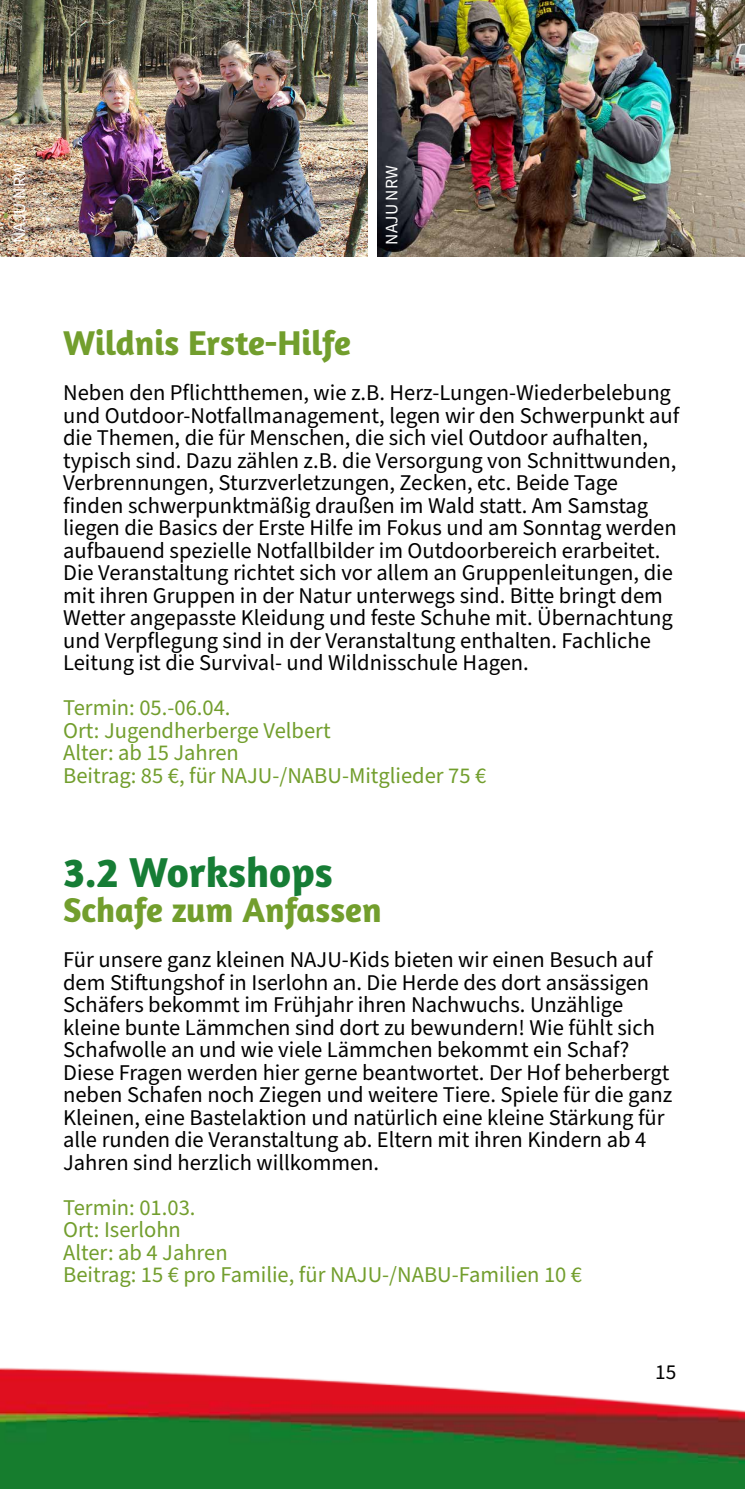
<style>
.page{position:relative;width:745px;height:1489px;background:#fff}
.page>*{position:absolute;margin:0;border:0;box-sizing:border-box;transform-origin:0 0}
.t1{font:700 42.5px "Amaranth";color:#167d35}
.t2{font:700 35px "Amaranth";color:#729e2d}
.t3{font:22.5px/22.5px "Source Sans Pro";color:#000}
.t4{font:22.5px/22.5px "Source Sans Pro";color:#729e2d}
.t5{font:21.25px "Source Sans Pro";color:#000}
.t6{font:17.5px "Source Sans Pro";color:#fff}
</style>
<div class="page">
<img style="left:0;top:0;width:367px;height:256px">
<img style="left:377px;top:0;width:367px;height:256px">
<img style="left:0;top:1367px;width:744px;height:121px">
<p class="t6" style="left:8px;top:243px;width:81px;rotate:-90deg">NAJU NRW</p>
<p class="t6" style="left:380px;top:244px;width:81px;rotate:-90deg">NAJU NRW</p>
<h2 class="t2" style="left:63px;top:321px;width:289px">Wildnis Erste-Hilfe</h2>
<p class="t3" style="left:63px;top:382px;width:617px">Neben den Pflichtthemen, wie z.B. Herz-Lungen-Wiederbelebung und Outdoor-Notfallmanagement, legen wir den Schwerpunkt auf die Themen, die für Menschen, die sich viel Outdoor aufhalten, typisch sind. Dazu zählen z.B. die Versorgung von Schnittwunden, Verbrennungen, Sturzverletzungen, Zecken, etc. Beide Tage finden schwerpunktmäßig draußen im Wald statt. Am Samstag liegen die Basics der Erste Hilfe im Fokus und am Sonntag werden aufbauend spezielle Notfallbilder im Outdoorbereich erarbeitet.<br>Die Veranstaltung richtet sich vor allem an Gruppenleitungen, die mit ihren Gruppen in der Natur unterwegs sind. Bitte bringt dem Wetter angepasste Kleidung und feste Schuhe mit. Übernachtung und Verpflegung sind in der Veranstaltung enthalten. Fachliche Leitung ist die Survival- und Wildnisschule Hagen.</p>
<p class="t4" style="left:63px;top:697px;width:424px">Termin: 05.-06.04.<br>Ort: Jugendherberge Velbert<br>Alter: ab 15 Jahren<br>Beitrag: 85 €, für NAJU-/NABU-Mitglieder 75 €</p>
<h1 class="t1" style="left:63px;top:845px;width:271px">3.2 Workshops</h1>
<h2 class="t2" style="left:63px;top:888px;width:320px">Schafe zum Anfassen</h2>
<p class="t3" style="left:63px;top:949px;width:610px">Für unsere ganz kleinen NAJU-Kids bieten wir einen Besuch auf dem Stiftungshof in Iserlohn an. Die Herde des dort ansässigen Schäfers bekommt im Frühjahr ihren Nachwuchs. Unzählige kleine bunte Lämmchen sind dort zu bewundern! Wie fühlt sich Schafwolle an und wie viele Lämmchen bekommt ein Schaf?<br>Diese Fragen werden hier gerne beantwortet. Der Hof beherbergt neben Schafen noch Ziegen und weitere Tiere. Spiele für die ganz Kleinen, eine Bastelaktion und natürlich eine kleine Stärkung für alle runden die Veranstaltung ab. Eltern mit ihren Kindern ab 4<br>Jahren sind herzlich willkommen.</p>
<p class="t4" style="left:63px;top:1196px;width:520px">Termin: 01.03.<br>Ort: Iserlohn<br>Alter: ab 4 Jahren<br>Beitrag: 15 € pro Familie, für NAJU-/NABU-Familien 10 €</p>
<p class="t5" style="left:654px;top:1357px;width:23px">15</p>
</div>
